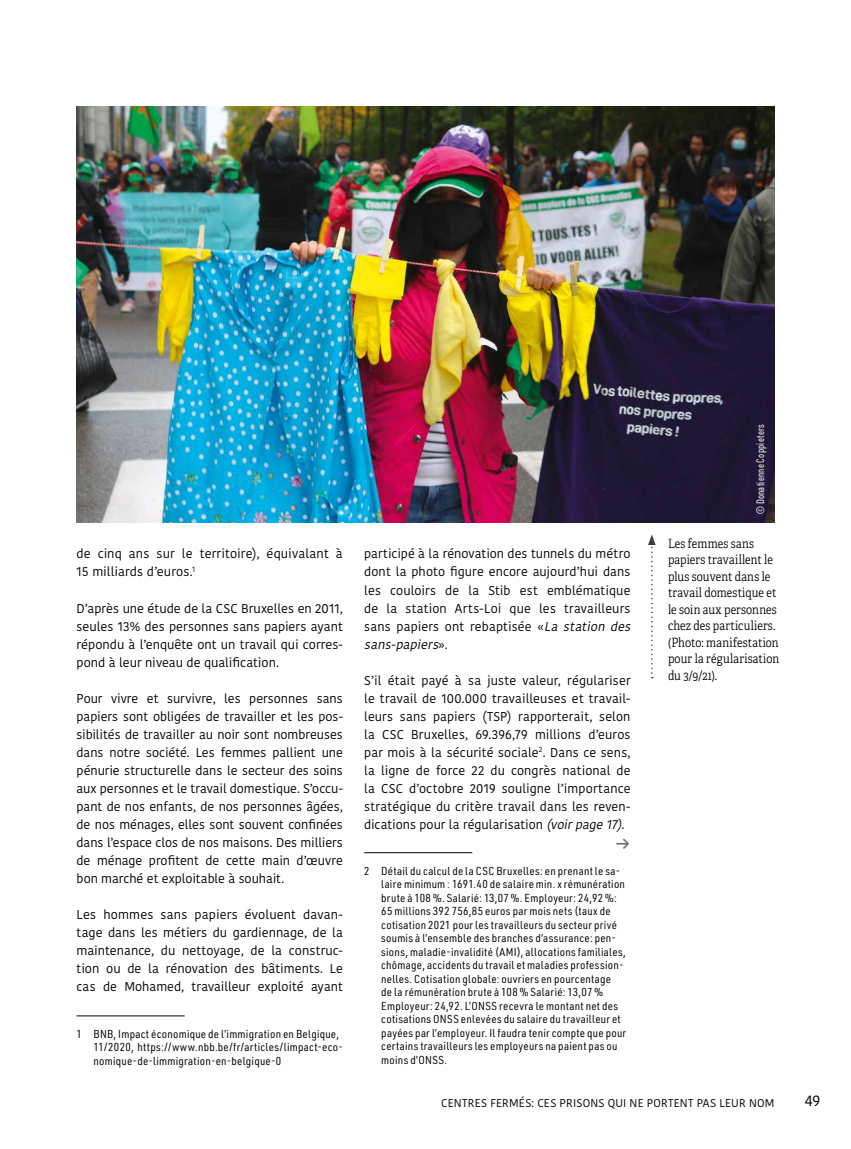
<style>
.page{position:relative;width:851px;height:1149px;background:#fff}
.page>*{position:absolute;margin:0;border:0;box-sizing:border-box;transform-origin:0 0}
.t1{font:15px "Kohinoor Bangla";color:#000}
.t2{font:12.75px/18px "Kohinoor Bangla";letter-spacing:.005em;color:#000;text-align:justify}
.t3{font:12.75px/16.5px "Adelle Condensed Lt";letter-spacing:.01em;color:#000}
.t4{font:11.25px/13.5px "URWDIN Semi Cond";letter-spacing:.025em;color:#000}
.t5{font:11.25px "Kohinoor Bangla";letter-spacing:.02em;color:#000}
.t6{font:10.5px "URWDIN Cond";letter-spacing:.025em;color:#fff}
.t7{font:10.5px "Arrowstfb";color:#706f6f}
.s1{font-style:italic}
</style>
<div class="page">
<hr style="left:77px;top:1015px;width:108px;height:1px;background:#000">
<hr style="left:364px;top:852px;width:108px;height:1px;background:#000">
<img style="left:77px;top:106px;width:697px;height:416px">
<svg style="left:648px;top:534px;width:7px;height:144px"></svg>
<p class="t2" style="left:77px;top:544px;width:268px">de cinq ans sur le territoire), équivalant à<br>15 milliards d’euros.<sup>1</sup></p>
<p class="t2" style="left:77px;top:598px;width:268px">D’après une étude de la CSC Bruxelles en 2011, seules 13% des personnes sans papiers ayant répondu à l’enquête ont un travail qui corres&shy;pond à leur niveau de qualification.</p>
<p class="t2" style="left:77px;top:688px;width:268px">Pour vivre et survivre, les personnes sans papiers sont obligées de travailler et les pos&shy;sibilités de travailler au noir sont nombreuses dans notre société. Les femmes pallient une pénurie structurelle dans le secteur des soins aux personnes et le travail domestique. S’occu&shy;pant de nos enfants, de nos personnes âgées, de nos ménages, elles sont souvent confinées dans l’espace clos de nos maisons. Des milliers de ménage profitent de cette main d’œuvre bon marché et exploitable à souhait.</p>
<p class="t2" style="left:77px;top:904px;width:268px">Les hommes sans papiers évoluent davan&shy;tage dans les métiers du gardiennage, de la maintenance, du nettoyage, de la construc&shy;tion ou de la rénovation des bâtiments. Le cas de Mohamed, travailleur exploité ayant</p>
<p class="t4" style="left:94px;top:1026px;width:251px;text-indent:-17px">1 BNB, Impact économique de l’immigration en Belgique,<br>11/2020, https://www.nbb.be/fr/articles/limpact-eco&shy;nomique-de-limmigration-en-belgique-0</p>
<p class="t2" style="left:364px;top:544px;width:271px;text-align:left">participé à la rénovation des tunnels du métro dont la photo figure encore aujourd’hui dans les couloirs de la Stib est emblématique de la station Arts-Loi que les travailleurs sans papiers ont rebaptisée «<span class="s1">La station des sans-papiers</span>» .</p>
<p class="t2" style="left:364px;top:670px;width:268px">S’il était payé à sa juste valeur, régulariser le travail de 100.000 travailleuses et travail&shy;leurs sans papiers (TSP) rapporterait, selon la CSC Bruxelles, 69.396,79 millions d’euros par mois à la sécurité sociale<sup>2</sup>. Dans ce sens, la ligne de force 22 du congrès national de la CSC d’octobre 2019 souligne l’importance stratégique du critère travail dans les reven&shy;dications pour la régularisation <span class="s1">(voirpage 17).</span></p>
<p class="t4" style="left:381px;top:863px;width:246px;text-indent:-17px">2 Détail du calcul de la CSC Bruxelles: en prenant le sa&shy;laire minimum : 1691.40 de salaire min. x rémunération brute à 108 %. Salarié: 13,07 %. Employeur: 24,92 %:<br>65 millions 392 756,85 euros par mois nets (taux de cotisation 2021 pour les travailleurs du secteur privé soumis à l’ensemble des branches d’assurance: pen&shy;sions, maladie-invalidité (AMI), allocations familiales, chômage, accidents du travail et maladies profession&shy;nelles. Cotisation globale: ouvriers en pourcentage<br>de la rémunération brute à 108 % Salarié: 13,07 % Employeur: 24,92. L’ONSS recevra le montant net des cotisations ONSS enlevées du salaire du travailleur et payées par l’employeur. Il faudra tenir compte que pour certains travailleurs les employeurs na paient pas ou moins d’ONSS.</p>
<p class="t7" style="left:616px;top:837px;width:15px">e</p>
<p class="t6" style="left:753px;top:513px;width:91px;rotate:-90deg">© Donatienne Coppieters</p>
<p class="t3" style="left:668px;top:534px;width:113px">Les femmes sans papiers travaillent le plus souvent dans le travail domestique et le soin aux personnes chez des particuliers. (Photo: manifestation pour la régularisation du 3/9/21).</p>
<p class="t5" style="left:441px;top:1093px;width:334px">CENTRES FERMÉS: CES PRISONS QUI NE PORTENT PAS LEUR NOM</p>
<p class="t1" style="left:804px;top:1089px;width:17px">49</p>
</div>
